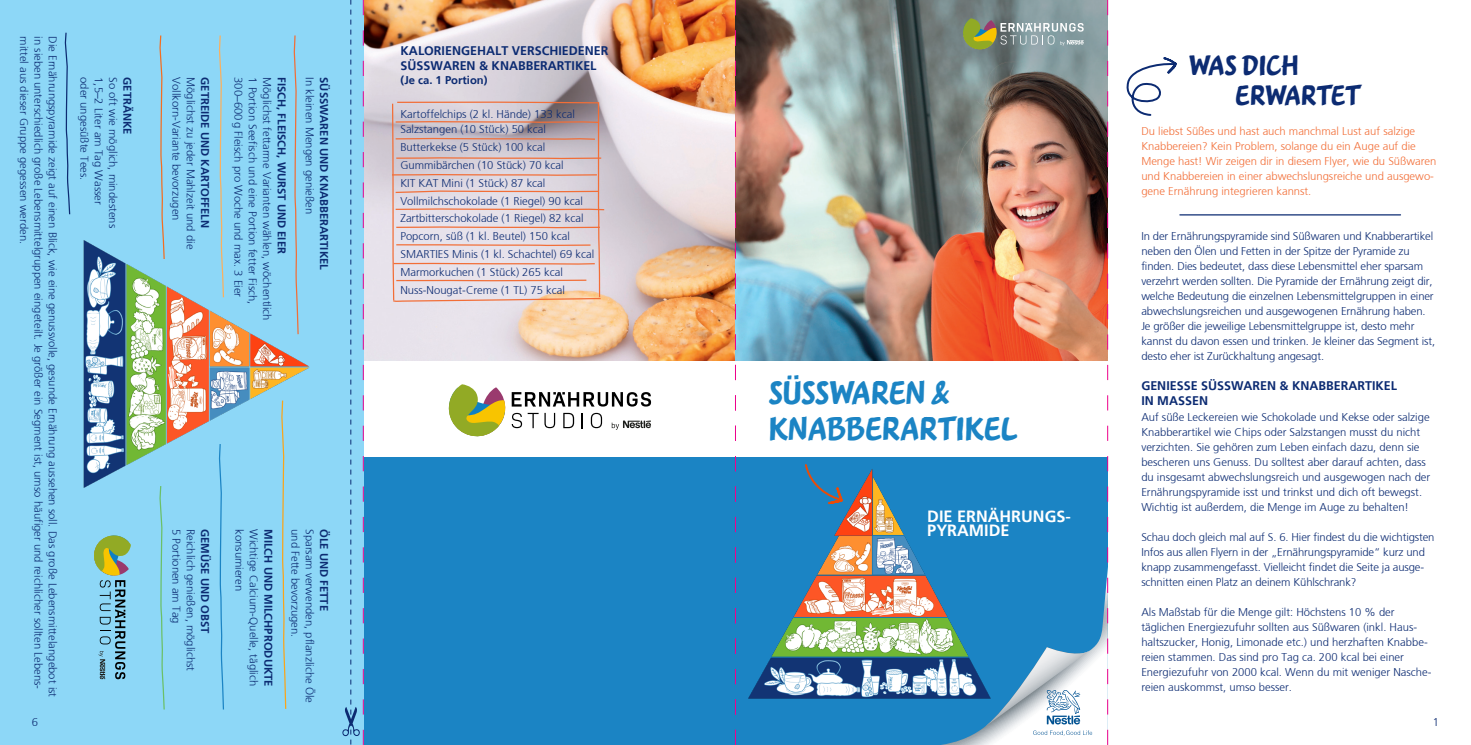
<style>
.page{position:relative;width:1471px;height:745px;background:#fff}
.page>*{position:absolute;margin:0;border:0;box-sizing:border-box;transform-origin:0 0}
.Headline_H1{font:35px/36.2px "Nestle Brush";color:#1b84c4}
.Headline_H2{font:30px "Nestle Brush";letter-spacing:-.01em;color:#0c2b72}
.Headline_H3{font:30px "Nestle Brush";color:#0c2b72}
.Subline{font:700 16.25px/14.4px "Frutiger";color:#fff}
.Subline-2{font:700 12.5px/14.4px "Frutiger";color:#0c2b72}
.Copytext_Standard{font:300 11.25px/15px "Frutiger";color:#0c2b72}
.Copytext_Standard-2{font:300 11.25px/15px "Frutiger";color:#f26e37}
.Copytext_Standard-3{font:700 11.25px "Frutiger";color:#0c2b72}
.KD_Seitenzahlen{font:300 11.25px "Frutiger";color:#0c2b72}
</style>
<div class="page">
<div style="left:360px;top:457px;width:747px;height:287px;background:#1b84c4"></div>
<img style="left:364px;top:0;width:371px;height:360px">
<img style="left:736px;top:0;width:204px;height:360px">
<div style="left:0;top:0;width:363px;height:744px;background:#8dd7f7"></div>
<hr style="left:1179px;top:214px;width:221px;height:1px;background:#0c2b72">
<img style="left:83px;top:240px;width:227px;height:248px">
<svg style="left:293px;top:35px;width:6px;height:300px"></svg>
<svg style="left:281px;top:399px;width:6px;height:310px"></svg>
<svg style="left:218px;top:35px;width:7px;height:263px"></svg>
<svg style="left:218px;top:442px;width:7px;height:268px"></svg>
<svg style="left:159px;top:35px;width:6px;height:225px"></svg>
<svg style="left:159px;top:484px;width:6px;height:226px"></svg>
<svg style="left:64px;top:32px;width:7px;height:183px"></svg>
<svg style="left:391px;top:101px;width:214px;height:201px;background:#dacacd"></svg>
<img style="left:748px;top:469px;width:192px;height:230px">
<img style="left:823px;top:469px;width:49px;height:66px">
<svg style="left:803px;top:464px;width:42px;height:48px"></svg>
<svg style="left:449px;top:384px;width:202px;height:52px"></svg>
<svg style="left:94px;top:535px;width:37px;height:143px"></svg>
<svg style="left:940px;top:0;width:247px;height:744px"></svg>
<svg style="left:735px;top:0;width:1px;height:744px"></svg>
<svg style="left:342px;top:0;width:22px;height:744px"></svg>
<p class="Copytext_Standard" style="left:60px;top:36px;width:662px;line-height:14.4px;rotate:90deg">Die Ernährungspyramide zeigt auf einen Blick, wie eine genussvolle, gesunde Ernährung aussehen soll. Das große Lebensmittelangebot ist in sieben unterschiedlich große Lebensmittelgruppen eingeteilt. Je größer ein Segment ist, umso häufiger und reichlicher sollten Lebens&shy;mittel aus dieser Gruppe gegessen werden.</p>
<p class="KD_Seitenzahlen" style="left:32px;top:715px;width:8px">6</p>
<p class="Copytext_Standard" style="left:92px;top:77px;width:105px;rotate:90deg">oder ungesüßte Tees.</p>
<p class="Copytext_Standard" style="left:106px;top:77px;width:129px;rotate:90deg">1,5–2 Liter am Tag Wasser</p>
<p class="Copytext_Standard" style="left:121px;top:77px;width:152px;rotate:90deg">So oft wie möglich, mindestens</p>
<p class="Copytext_Standard-3" style="left:134px;top:77px;width:59px;rotate:90deg">GETRÄNKE</p>
<p class="Copytext_Standard" style="left:184px;top:77px;width:145px;rotate:90deg">Vollkorn-Variante bevorzugen</p>
<p class="Copytext_Standard" style="left:198px;top:77px;width:173px;rotate:90deg">Möglichst zu jeder Mahlzeit und die</p>
<p class="Copytext_Standard-3" style="left:212px;top:77px;width:152px;rotate:90deg">GETREIDE UND KARTOFFELN</p>
<p class="Copytext_Standard" style="left:246px;top:77px;width:221px;rotate:90deg">300–600g Fleisch pro Woche und max. 3 Eier</p>
<p class="Copytext_Standard" style="left:260px;top:77px;width:228px;rotate:90deg">1 Portion Seefisch und eine Portion fetter Fisch,</p>
<p class="Copytext_Standard" style="left:275px;top:77px;width:245px;rotate:90deg">Möglichst fettarme Varianten wählen, wöchentlich</p>
<p class="Copytext_Standard-3" style="left:288px;top:77px;width:178px;rotate:90deg">FISCH, FLEISCH, WURST UND EIER</p>
<p class="Copytext_Standard" style="left:317px;top:77px;width:138px;rotate:90deg">In kleinen Mengen genießen</p>
<p class="Copytext_Standard-3" style="left:331px;top:77px;width:194px;rotate:90deg">SÜSSWAREN UND KNABBERARTIKEL</p>
<p class="Copytext_Standard" style="left:184px;top:528px;width:96px;rotate:90deg">5 Portionen am Tag</p>
<p class="Copytext_Standard" style="left:198px;top:528px;width:143px;rotate:90deg">Reichlich genießen, möglichst</p>
<p class="Copytext_Standard-3" style="left:212px;top:528px;width:106px;rotate:90deg">GEMÜSE UND OBST</p>
<p class="Copytext_Standard" style="left:247px;top:528px;width:63px;rotate:90deg">konsumieren</p>
<p class="Copytext_Standard" style="left:261px;top:528px;width:158px;rotate:90deg">Wichtige Calcium-Quelle, täglich</p>
<p class="Copytext_Standard-3" style="left:275px;top:528px;width:159px;rotate:90deg">MILCH UND MILCHPRODUKTE</p>
<p class="Copytext_Standard" style="left:303px;top:528px;width:110px;rotate:90deg">und Fette bevorzugen.</p>
<p class="Copytext_Standard" style="left:317px;top:528px;width:175px;rotate:90deg">Sparsam verwenden, pflanzliche Öle</p>
<p class="Copytext_Standard-3" style="left:331px;top:528px;width:83px;rotate:90deg">ÖLE UND FETTE</p>
<p class="Subline-2" style="left:400px;top:44px;width:209px">KALORIENGEHALT VERSCHIEDENER<br>SÜSSWAREN &amp; KNABBERARTIKEL</p>
<p class="Copytext_Standard-3" style="left:400px;top:74px;width:88px">(Je ca. 1 Portion)</p>
<p class="Copytext_Standard" style="left:400px;top:107px;width:176px;line-height:14.4px">Kartoffelchips (2 kl. Hände) 133 kcal<br>Salzstangen (10 Stück) 50 kcal</p>
<p class="Copytext_Standard" style="left:400px;top:139px;width:147px">Butterkekse (5 Stück) 100 kcal</p>
<p class="Copytext_Standard" style="left:400px;top:157px;width:165px">Gummibärchen (10 Stück) 70 kcal</p>
<p class="Copytext_Standard" style="left:400px;top:175px;width:147px">KIT KAT Mini (1 Stück) 87 kcal</p>
<p class="Copytext_Standard" style="left:400px;top:193px;width:184px">Vollmilchschokolade (1 Riegel) 90 kcal</p>
<p class="Copytext_Standard" style="left:400px;top:211px;width:185px">Zartbitterschokolade (1 Riegel) 82 kcal</p>
<p class="Copytext_Standard" style="left:400px;top:229px;width:171px">Popcorn, süß (1 kl. Beutel) 150 kcal</p>
<p class="Copytext_Standard" style="left:400px;top:247px;width:195px">SMARTIES Minis (1 kl. Schachtel) 69 kcal</p>
<p class="Copytext_Standard" style="left:400px;top:265px;width:164px">Marmorkuchen (1 Stück) 265 kcal</p>
<p class="Copytext_Standard" style="left:400px;top:283px;width:166px">Nuss-Nougat-Creme (1 TL) 75 kcal</p>
<p class="Headline_H1" style="left:768px;top:372px;width:250px">SÜSSWAREN &amp;<br>KNABBERARTIKEL</p>
<p class="Subline" style="left:927px;top:508px;width:145px">DIE ERNÄHRUNGS-<br>PYRAMIDE</p>
<p class="Headline_H3" style="left:1188px;top:46px;width:112px">WAS DICH</p>
<p class="Headline_H2" style="left:1235px;top:75px;width:127px">ERWARTET</p>
<p class="Copytext_Standard-2" style="left:1141px;top:124px;width:297px">Du liebst Süßes und hast auch manchmal Lust auf salzige Knabbereien? Kein Problem, solange du ein Auge auf die Menge hast! Wir zeigen dir in diesem Flyer, wie du Süßwaren und Knabbereien in einer abwechslungsreiche und ausgewo&shy;gene Ernährung integrieren kannst.</p>
<p class="Copytext_Standard" style="left:1141px;top:229px;width:295px">In der Ernährungspyramide sind Süßwaren und Knabberartikel neben den Ölen und Fetten in der Spitze der Pyramide zu finden. Dies bedeutet, dass diese Lebensmittel eher sparsam verzehrt werden sollten. Die Pyramide der Ernährung zeigt dir, welche Bedeutung die einzelnen Lebensmittelgruppen in einer abwechslungsreichen und ausgewogenen Ernährung haben.<br>Je größer die jeweilige Lebensmittelgruppe ist, desto mehr kannst du davon essen und trinken. Je kleiner das Segment ist, desto eher ist Zurückhaltung angesagt.</p>
<p class="Subline-2" style="left:1141px;top:378px;width:257px;line-height:15px">GENIESSE SÜSSWAREN &amp; KNABBERARTIKEL<br>IN MASSEN</p>
<p class="Copytext_Standard" style="left:1141px;top:409px;width:290px">Auf süße Leckereien wie Schokolade und Kekse oder salzige Knabberartikel wie Chips oder Salzstangen musst du nicht verzichten. Sie gehören zum Leben einfach dazu, denn sie bescheren uns Genuss. Du solltest aber darauf achten, dass du insgesamt abwechslungsreich und ausgewogen nach der Ernährungspyramide isst und trinkst und dich oft bewegst.<br>Wichtig ist außerdem, die Menge im Auge zu behalten!</p>
<p class="Copytext_Standard" style="left:1141px;top:529px;width:295px">Schau doch gleich mal auf S. 6. Hier findest du die wichtigsten Infos aus allen Flyern in der „Ernährungspyramide“ kurz und knapp zusammengefasst. Vielleicht findet die Seite ja ausge&shy;schnitten einen Platz an deinem Kühlschrank?</p>
<p class="Copytext_Standard" style="left:1141px;top:604px;width:292px">Als Maßstab für die Menge gilt: Höchstens 10 % der täglichen Energiezufuhr sollten aus Süßwaren (inkl. Haus&shy;haltszucker, Honig, Limonade etc.) und herzhaften Knabbe&shy;reien stammen. Das sind pro Tag ca. 200 kcal bei einer Energiezufuhr von 2000 kcal. Wenn du mit weniger Nasche&shy;reien auskommst, umso besser.</p>
<p class="KD_Seitenzahlen" style="left:1432px;top:715px;width:8px">1</p>
</div>
